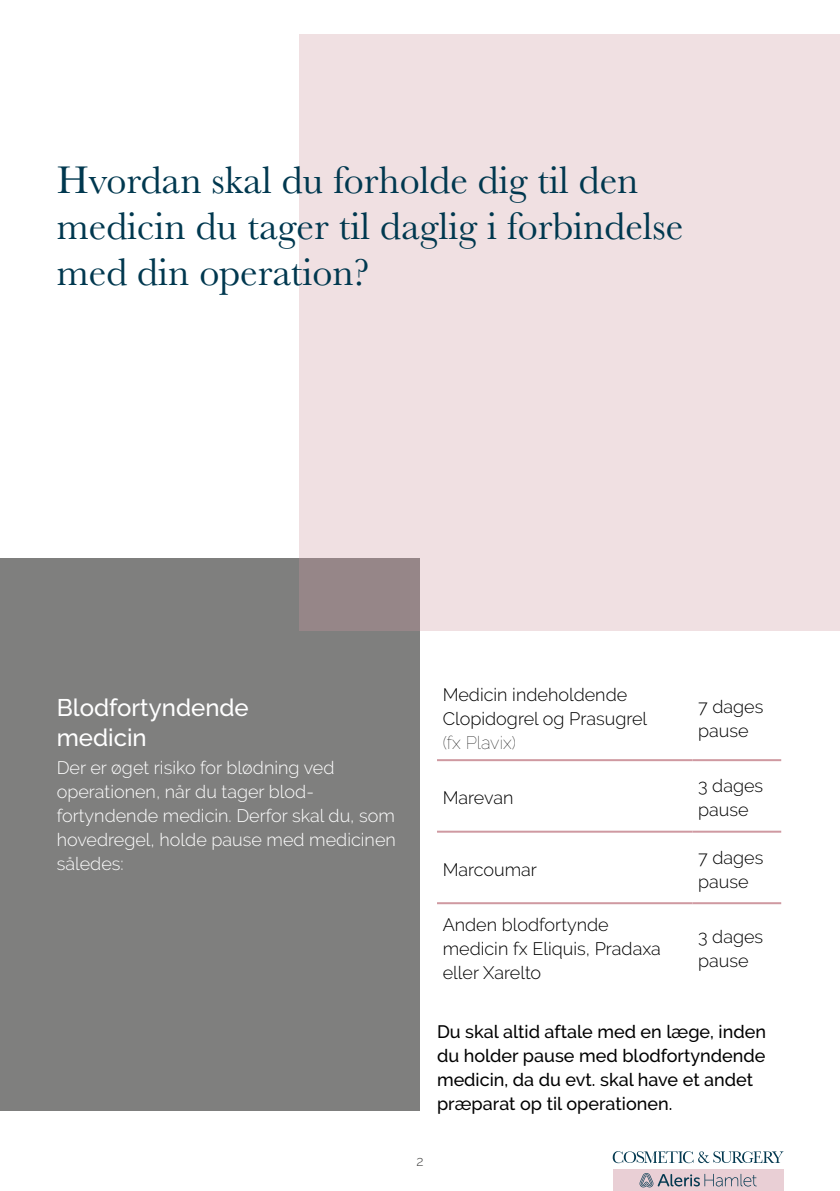
<style>
.page{position:relative;width:840px;height:1191px;background:#fff}
.page>*{position:absolute;margin:0;border:0;box-sizing:border-box;transform-origin:0 0}
.t1{font:40px/46px "Baskerville";color:#00384f}
.t2{font:500 24px/30px "Raleway";color:#fff}
.t3{font:300 18px/24px "Raleway";color:#000}
.t4{font:300 18px/24px "Raleway";color:#fff}
.t5{font:500 18px/24px "Raleway";color:#000}
.t6{font:100 18px "Raleway";color:#000}
.t7{font:300 14px "Raleway";color:#484847}
</style>
<div class="page">
<div style="left:0;top:558px;width:420px;height:552px;background:#7f7f7e"></div>
<div style="left:299px;top:34px;width:540px;height:596px;background:#f0e0e2"></div>
<hr style="left:437px;top:759px;width:255px;height:2px;background:#cf99a1">
<hr style="left:692px;top:759px;width:88px;height:2px;background:#cf99a1">
<hr style="left:437px;top:830px;width:255px;height:2px;background:#cf99a1">
<hr style="left:692px;top:830px;width:88px;height:2px;background:#cf99a1">
<hr style="left:437px;top:902px;width:255px;height:2px;background:#cf99a1">
<hr style="left:692px;top:902px;width:88px;height:2px;background:#cf99a1">
<div style="left:612px;top:1169px;width:170px;height:22px;background:#e9cfd5"></div>
<svg style="left:639px;top:1173px;width:117px;height:14px"></svg>
<svg style="left:612px;top:1151px;width:170px;height:12px"></svg>
<h1 class="t1" style="left:57px;top:158px;width:627px">Hvordan skal du forholde dig til den medicin du tager til daglig i forbindelse med din operation?</h1>
<h2 class="t2" style="left:57px;top:692px;width:193px">Blodfortyndende medicin</h2>
<p class="t4" style="left:57px;top:756px;width:340px">Der er øget risiko for blødning ved operationen, når du tager blod&shy;fortyndende medicin. Derfor skal du, som hovedregel, holde pause med medicinen således:</p>
<p class="t3" style="left:442px;top:682px;width:206px">Medicin indeholdende<br>Clopidogrel og Prasugrel</p>
<p class="t6" style="left:442px;top:732px;width:75px">(fx Plavix)</p>
<p class="t3" style="left:442px;top:786px;width:72px">Marevan</p>
<p class="t3" style="left:442px;top:857px;width:96px">Marcoumar</p>
<p class="t3" style="left:442px;top:913px;width:219px">Anden blodfortynde medicin fx Eliquis, Pradaxa eller Xarelto</p>
<p class="t3" style="left:697px;top:694px;width:67px">7 dages pause</p>
<p class="t3" style="left:697px;top:774px;width:67px">3 dages pause</p>
<p class="t3" style="left:697px;top:845px;width:67px">7 dages pause</p>
<p class="t3" style="left:697px;top:925px;width:67px">3 dages pause</p>
<p class="t5" style="left:437px;top:1020px;width:330px">Du skal altid aftale med en læge, inden du holder pause med blodfortyndende medicin, da du evt. skal have et andet præparat op til operationen.</p>
<p class="t7" style="left:416px;top:1153px;width:9px">2</p>
</div>
